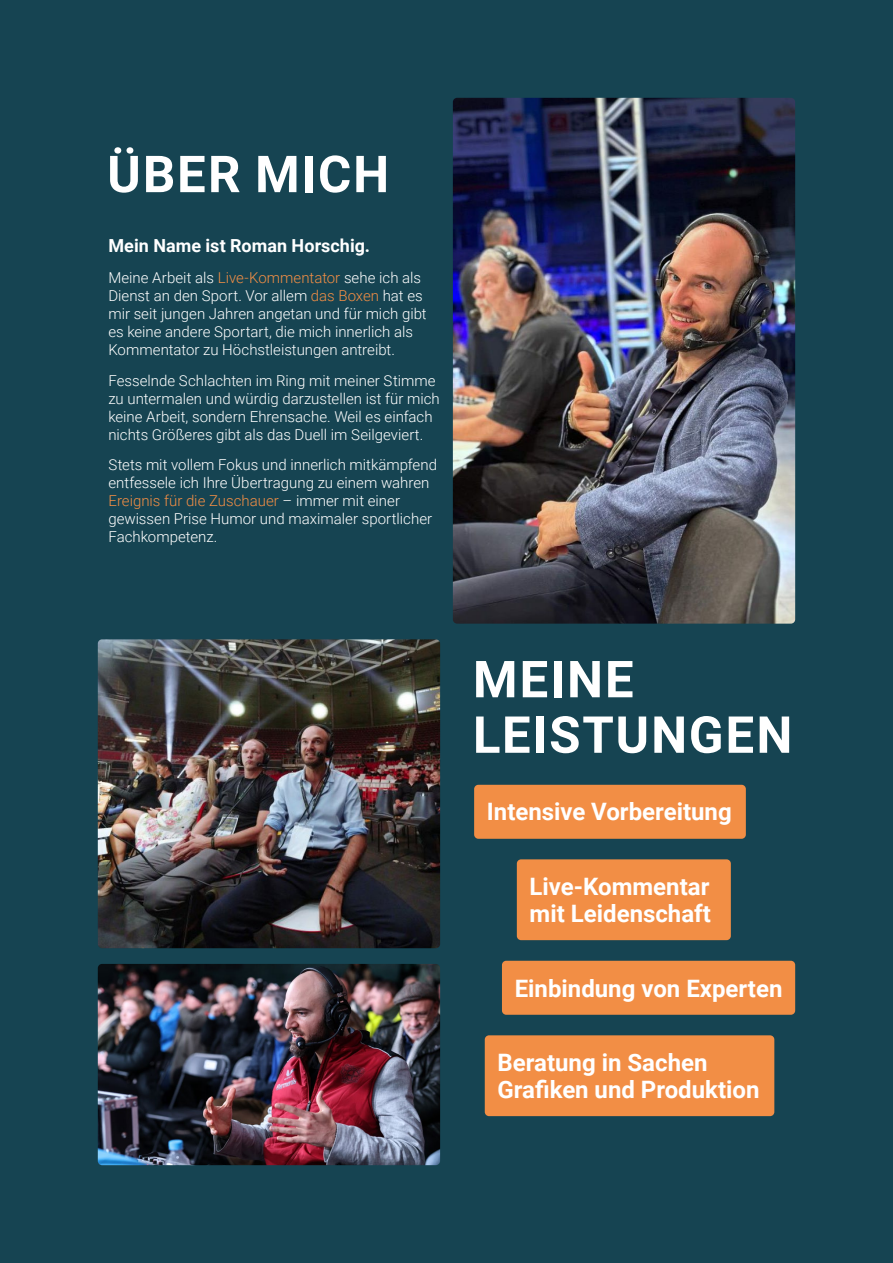
<style>
.page{position:relative;width:893px;height:1263px;background:#164452}
.page>*{position:absolute;margin:0;border:0;box-sizing:border-box;transform-origin:0 0}
.t1{font:700 51px/55.5px "Roboto";letter-spacing:.035em;color:#fff}
.t2{font:700 24px/27px "Roboto";color:#fff}
.t3{font:700 18px "Roboto";color:#fff}
.t4{font:300 15px/18px "Roboto";color:#fff}
.s1{color:#f28e45}
</style>
<div class="page">
<img style="left:98px;top:639px;width:342px;height:309px">
<img style="left:453px;top:98px;width:342px;height:526px">
<div style="left:517px;top:859px;width:214px;height:81px;background:#f28e45;border-radius:4px"></div>
<div style="left:474px;top:785px;width:272px;height:54px;background:#f28e45;border-radius:4px"></div>
<div style="left:502px;top:961px;width:293px;height:54px;background:#f28e45;border-radius:4px"></div>
<div style="left:485px;top:1035px;width:289px;height:81px;background:#f28e45;border-radius:4px"></div>
<img style="left:98px;top:964px;width:342px;height:201px">
<h1 class="t1" style="left:107px;top:150px;width:283px">ÜBER MICH</h1>
<p class="t3" style="left:108px;top:238px;width:263px">Mein Name ist Roman Horschig.</p>
<p class="t4" style="left:108px;top:270px;width:320px">Meine Arbeit als <span class="s1">Live-Kommentator</span> sehe ich als Dienst an den Sport. Vor allem <span class="s1">das Boxen</span> hat es mir seit jungen Jahren angetan und für mich gibt es keine andere Sportart, die mich innerlich als Kommentator zu Höchstleistungen antreibt.</p>
<p class="t4" style="left:108px;top:372px;width:333px">Fesselnde Schlachten im Ring mit meiner Stimme zu untermalen und würdig darzustellen ist für mich keine Arbeit, sondern Ehrensache. Weil es einfach nichts Größeres gibt als das Duell im Seilgeviert.</p>
<p class="t4" style="left:108px;top:457px;width:330px">Stets mit vollem Fokus und innerlich mitkämpfend entfessele ich Ihre Übertragung zu einem wahren <span class="s1">Ereignis für die Zuschauer</span> – immer mit einer gewissen Prise Humor und maximaler sportlicher Fachkompetenz.</p>
<h1 class="t1" style="left:473px;top:656px;width:321px">MEINE<br>LEISTUNGEN</h1>
<h2 class="t2" style="left:487px;top:800px;width:246px">Intensive Vorbereitung</h2>
<h2 class="t2" style="left:530px;top:875px;width:183px">Live-Kommentar mit Leidenschaft</h2>
<h2 class="t2" style="left:515px;top:977px;width:269px">Einbindung von Experten</h2>
<h2 class="t2" style="left:497px;top:1051px;width:263px">Beratung in Sachen<br>Grafiken und Produktion</h2>
</div>
